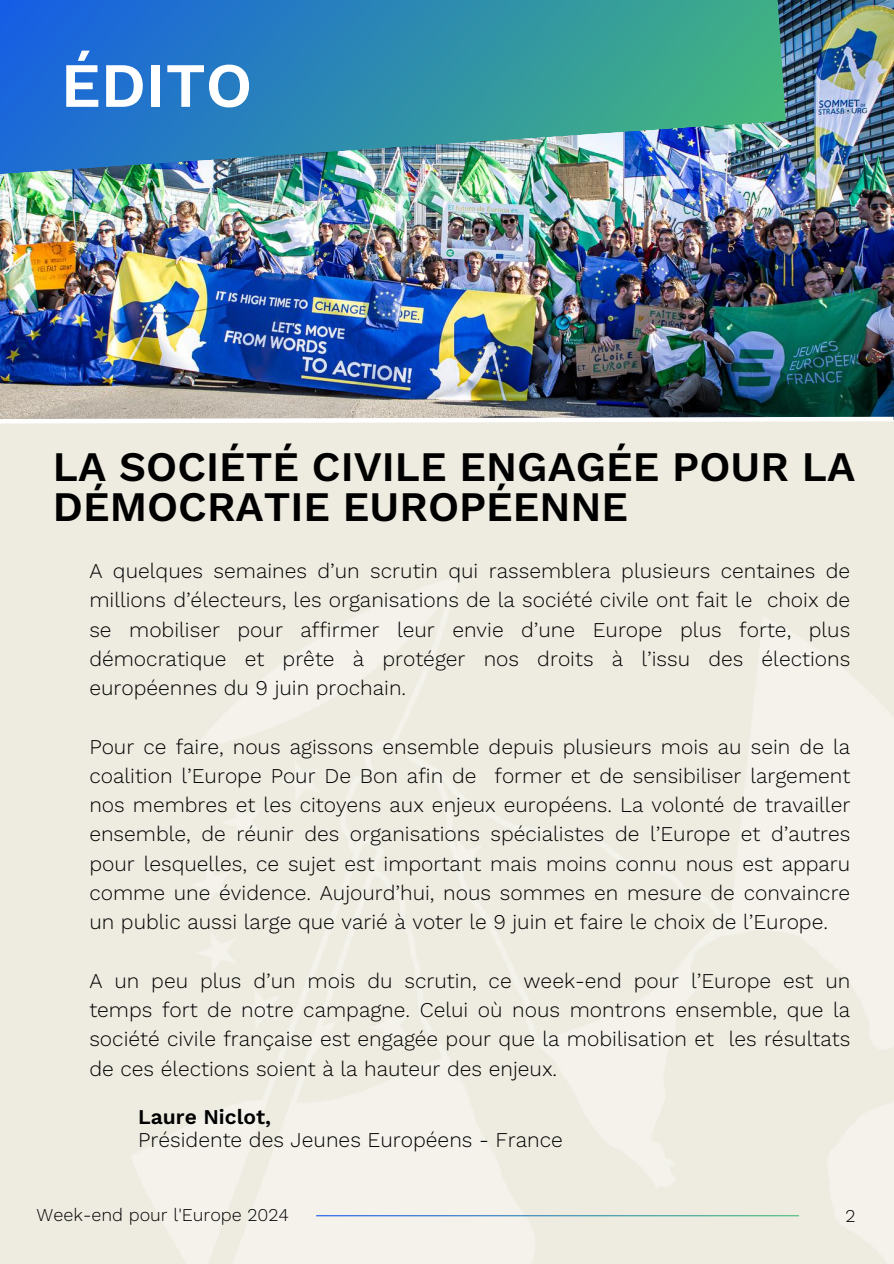
<style>
.page{position:relative;width:894px;height:1264px;background:#fff}
.page>*{position:absolute;margin:0;border:0;box-sizing:border-box;transform-origin:0 0}
.t1{font:600 63px "Work Sans";color:#fff}
.t2{font:600 42px/39.3px "Work Sans";color:#000}
.t3{font:300 21px/29.2px "Work Sans";color:#000;text-align:justify}
.t4{font:600 21px "Work Sans";color:#000}
.t5{font:300 18px "Work Sans";color:#000}
</style>
<div class="page">
<div style="left:0;top:0;width:893px;height:1263px;background:#eeece1"></div>
<img style="left:0;top:0;width:893px;height:414px">
<img style="left:0;top:0;width:785px;height:176px">
<svg style="left:0;top:414px;width:893px;height:10px"></svg>
<hr style="left:316px;top:1215px;width:482px;height:1px;background:#fff">
<h1 class="t1" style="left:61px;top:48px;width:193px">ÉDITO</h1>
<h2 class="t2" style="left:53px;top:447px;width:803px">LA SOCIÉTÉ CIVILE ENGAGÉE POUR LA<br>DÉMOCRATIE EUROPÉENNE</h2>
<p class="t3" style="left:89px;top:556px;width:762px">A quelques semaines d’un scrutin qui rassemblera plusieurs centaines de millions d’électeurs, les organisations de la société civile ont fait le choix de se mobiliser pour affirmer leur envie d’une Europe plus forte, plus démocratique et prête à protéger nos droits à l’issu des élections européennes du 9 juin prochain.</p>
<p class="t3" style="left:89px;top:731px;width:762px">Pour ce faire, nous agissons ensemble depuis plusieurs mois au sein de la coalition l’Europe Pour De Bon afin de former et de sensibiliser largement nos membres et les citoyens aux enjeux européens. La volonté de travailler ensemble, de réunir des organisations spécialistes de l’Europe et d’autres pour lesquelles, ce sujet est important mais moins connu nous est apparu comme une évidence. Aujourd’hui, nous sommes en mesure de convaincre un public aussi large que varié à voter le 9 juin et faire le choix de l’Europe.</p>
<p class="t3" style="left:89px;top:965px;width:762px">A un peu plus d’un mois du scrutin, ce week-end pour l’Europe est un temps fort de notre campagne. Celui où nous montrons ensemble, que la société civile française est engagée pour que la mobilisation et les résultats de ces élections soient à la hauteur des enjeux.</p>
<p class="t4" style="left:138px;top:1104px;width:134px">Laure Niclot,</p>
<p class="t3" style="left:138px;top:1124px;width:426px">Présidente des Jeunes Européens - France</p>
<p class="t5" style="left:37px;top:1204px;width:254px">Week-end pour l'Europe 2024</p>
<p class="t5" style="left:845px;top:1205px;width:12px">2</p>
</div>
